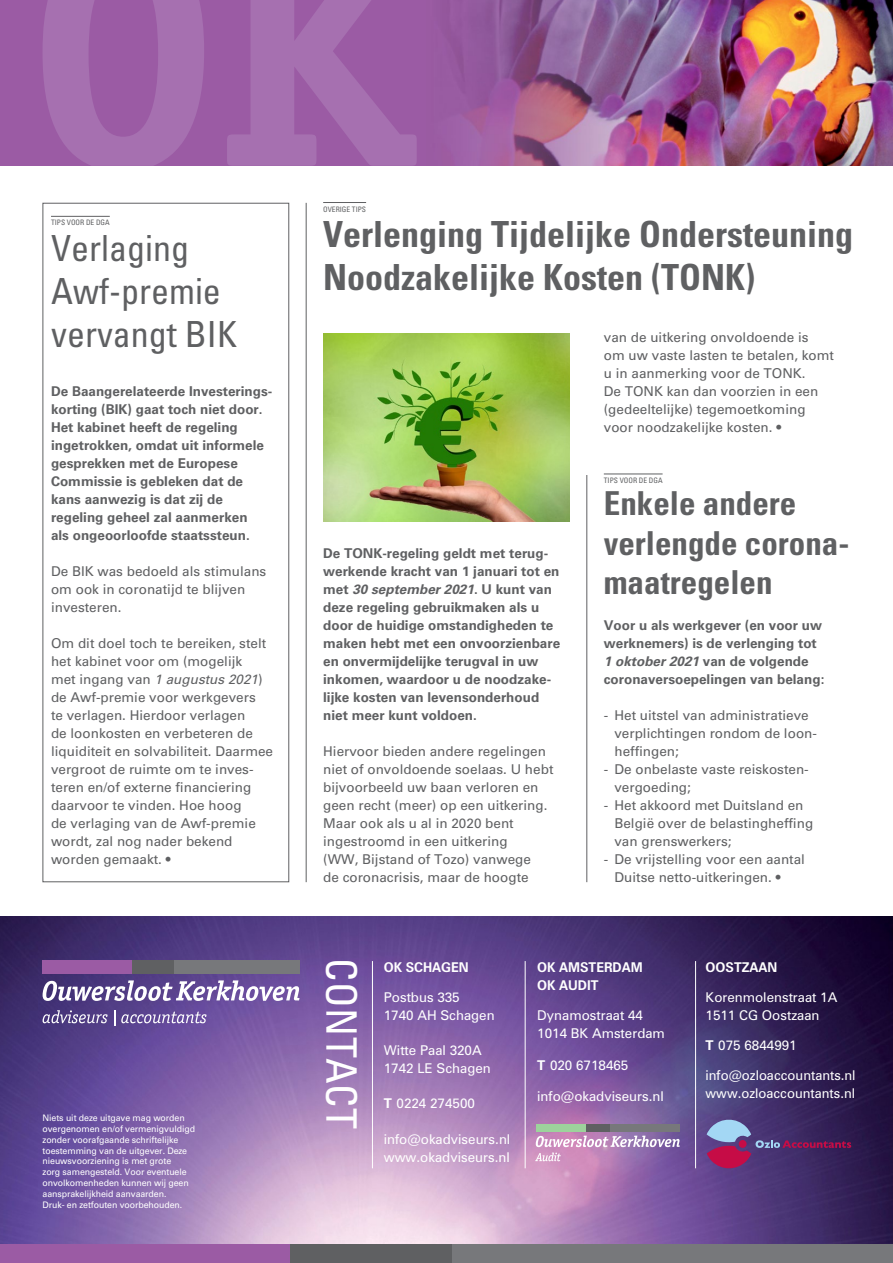
<style>
.page{position:relative;width:893px;height:1263px;background:#fff}
.page>*{position:absolute;margin:0;border:0;box-sizing:border-box;transform-origin:0 0}
.t1{font:condensed 42px "Univers LT Std";letter-spacing:.01em;color:#fff}
.t2{font:700 condensed 36px/43.2px "Univers LT Std";color:#5f6062}
.t3{font:condensed 36px/43.2px "Univers LT Std";color:#5f6062}
.t4{font:700 condensed 33px/39.6px "Univers LT Std";color:#5f6062}
.t5{font:13.5px/18px "Univers LT Std";color:#5f6062}
.t6{font:700 13.5px/18px "Univers LT Std";color:#5f6062}
.t7{font:13.5px/18px "Zurich BT";color:#fff}
.t8{font:700 13.5px/18px "Zurich BT";color:#fff;scale:.95 1}
.t9{font:9px/10.8px "Univers LT Std";letter-spacing:-.01em;color:#fff}
.t10{font:condensed 7.5px "Univers LT Std";color:#5f6062}
.s1{font-style:italic}
.s2{font-weight:700}
</style>
<div class="page">
<div style="left:0;top:0;width:893px;height:166px;background:#9b5ba4"></div>
<img style="left:447px;top:0;width:446px;height:166px">
<svg style="left:43px;top:0;width:374px;height:166px;fill:#a670b0"></svg>
<img style="left:0;top:916px;width:893px;height:328px">
<div style="left:0;top:1244px;width:893px;height:19px;background:#77787b"></div>
<div style="left:289px;top:1244px;width:163px;height:19px;background:#5f6062"></div>
<div style="left:0;top:1244px;width:289px;height:19px;background:#9b5ba4"></div>
<div style="left:43px;top:960px;width:90px;height:14px;background:#9b5ba4"></div>
<div style="left:174px;top:960px;width:125px;height:14px;background:#77787b"></div>
<div style="left:133px;top:960px;width:41px;height:14px;background:#5f6062"></div>
<svg style="left:43px;top:980px;width:256px;height:21px"></svg>
<svg style="left:43px;top:1010px;width:65px;height:13px"></svg>
<svg style="left:114px;top:1011px;width:1px;height:15px"></svg>
<svg style="left:121px;top:1011px;width:86px;height:12px"></svg>
<hr style="left:372px;top:961px;width:1px;height:207px;background:#fff">
<hr style="left:525px;top:961px;width:1px;height:207px;background:#fff">
<hr style="left:695px;top:961px;width:1px;height:207px;background:#fff">
<svg style="left:707px;top:1117px;width:144px;height:54px;background:#5a3a73"></svg>
<div style="left:739px;top:1140px;width:8px;height:8px;background:#c60c46;border-radius:50%"></div>
<div style="left:536px;top:1124px;width:50px;height:8px;background:#9dd29c"></div>
<div style="left:610px;top:1124px;width:69px;height:8px;background:#77787b"></div>
<div style="left:586px;top:1124px;width:24px;height:8px;background:#5f6062"></div>
<svg style="left:535px;top:1136px;width:145px;height:25px;background:#bb93c1"></svg>
<div style="left:43px;top:203px;width:246px;height:679px;border:1px solid #5f6062"></div>
<hr style="left:604px;top:474px;width:59px;height:1px;background:#5f6062">
<hr style="left:306px;top:203px;width:1px;height:679px;background:#5f6062">
<hr style="left:586px;top:475px;width:1px;height:407px;background:#5f6062">
<hr style="left:51px;top:216px;width:59px;height:1px;background:#5f6062">
<hr style="left:323px;top:202px;width:43px;height:1px;background:#5f6062">
<img style="left:323px;top:334px;width:247px;height:188px">
<p class="t10" style="left:51px;top:218px;width:60px">TIPS VOOR DE DGA</p>
<h2 class="t3" style="left:51px;top:226px;width:187px">Verlaging<br>Awf-premie vervangt BIK</h2>
<p class="t6" style="left:51px;top:382px;width:223px">De Baangerelateerde Investerings&shy;korting (BIK) gaat toch niet door.<br>Het kabinet heeft de regeling ingetrokken, omdat uit informele gesprekken met de Europese<br>Commissie is gebleken dat de kans aanwezig is dat zij de regeling geheel zal aanmerken<br>als ongeoorloofde staatssteun.</p>
<p class="t5" style="left:51px;top:562px;width:217px">De BIK was bedoeld als stimulans om ook in coronatijd te blijven investeren.</p>
<p class="t5" style="left:51px;top:634px;width:224px">Om dit doel toch te bereiken, stelt het kabinet voor om (mogelijk<br>met ingang van <span class="s1">1 augustus 2021</span>) de Awf-premie voor werkgevers<br>te verlagen. Hierdoor verlagen<br>de loonkosten en verbeteren de liquiditeit en solvabiliteit. Daarmee vergroot de ruimte om te inves&shy;teren en/of externe financiering daarvoor te vinden. Hoe hoog<br>de verlaging van de Awf-premie wordt, zal nog nader bekend worden gemaakt. •</p>
<p class="t9" style="left:43px;top:1112px;width:154px">Niets uit deze uitgave mag worden overgenomen en/of vermenigvuldigd zonder voorafgaande schriftelijke toestemming van de uitgever. Deze nieuwsvoorziening is met grote<br>zorg samengesteld. Voor eventuele onvolkomenheden kunnen wij geen aansprakelijkheid aanvaarden.<br>Druk- en zetfouten voorbehouden.</p>
<p class="t10" style="left:323px;top:204px;width:44px">OVERIGE TIPS</p>
<h2 class="t2" style="left:323px;top:213px;width:532px">Verlenging Tijdelijke Ondersteuning<br>Noodzakelijke Kosten (TONK)</h2>
<p class="t6" style="left:323px;top:544px;width:239px">De TONK-regeling geldt met terug&shy;werkende kracht van 1 januari tot en met <span class="s1">30 september 2021</span>. U kunt van deze regeling gebruikmaken als u door de huidige omstandigheden te maken hebt met een onvoorzienbare en onvermijdelijke terugval in uw inkomen, waardoor u de noodzake&shy;lijke kosten van levensonderhoud niet meer kunt voldoen.</p>
<p class="t5" style="left:323px;top:742px;width:232px">Hiervoor bieden andere regelingen niet of onvoldoende soelaas. U hebt bijvoorbeeld uw baan verloren en geen recht (meer) op een uitkering.<br>Maar ook als u al in 2020 bent ingestroomd in een uitkering<br>(WW, Bijstand of Tozo) vanwege<br>de coronacrisis, maar de hoogte</p>
<p class="t5" style="left:604px;top:328px;width:232px">van de uitkering onvoldoende is<br>om uw vaste lasten te betalen, komt u in aanmerking voor de TONK.<br>De TONK kan dan voorzien in een (gedeeltelijke) tegemoetkoming voor noodzakelijke kosten. •</p>
<p class="t10" style="left:604px;top:475px;width:60px">TIPS VOOR DE DGA</p>
<h3 class="t4" style="left:604px;top:483px;width:247px">Enkele andere verlengde corona&shy;maatregelen</h3>
<p class="t6" style="left:604px;top:616px;width:222px">Voor u als werkgever (en voor uw werknemers) is de verlenging tot<br><span class="s1">1 oktober 2021</span> van de volgende coronaversoepelingen van belang:</p>
<p class="t5" style="left:614px;top:706px;width:204px;text-indent:-11px">- Het uitstel van administratieve verplichtingen rondom de loon&shy;heffingen;</p>
<p class="t5" style="left:614px;top:760px;width:196px;text-indent:-11px">- De onbelaste vaste reiskosten&shy;vergoeding;</p>
<p class="t5" style="left:614px;top:796px;width:200px;text-indent:-11px">- Het akkoord met Duitsland en<br>België over de belastingheffing van grenswerkers;</p>
<p class="t5" style="left:614px;top:850px;width:192px;text-indent:-11px">- De vrijstelling voor een aantal<br>Duitse netto-uitkeringen. •</p>
<h1 class="t1" style="left:368px;top:958px;width:172px;rotate:90deg">CONTACT</h1>
<p class="t8" style="left:384px;top:958px;width:91px">OK SCHAGEN</p>
<p class="t7" style="left:384px;top:988px;width:112px">Postbus 335<br>1740 AH Schagen</p>
<p class="t7" style="left:384px;top:1041px;width:109px">Witte Paal 320A<br>1742 LE Schagen</p>
<p class="t7" style="left:384px;top:1094px;width:93px"><span class="s2">T</span> 0224 274500</p>
<p class="t7" style="left:384px;top:1130px;width:128px">info@okadviseurs.nl www.okadviseurs.nl</p>
<p class="t8" style="left:537px;top:958px;width:112px">OK AMSTERDAM<br>OK AUDIT</p>
<p class="t7" style="left:537px;top:1006px;width:129px">Dynamostraat 44<br>1014 BK Amsterdam</p>
<p class="t7" style="left:537px;top:1056px;width:93px"><span class="s2">T</span> 020 6718465</p>
<p class="t7" style="left:537px;top:1087px;width:128px">info@okadviseurs.nl</p>
<p class="t8" style="left:706px;top:958px;width:77px">OOSTZAAN</p>
<p class="t7" style="left:706px;top:988px;width:133px">Korenmolenstraat 1A<br>1511 CG Oostzaan</p>
<p class="t7" style="left:706px;top:1036px;width:93px"><span class="s2">T</span> 075 6844991</p>
<p class="t7" style="left:706px;top:1066px;width:152px">info@ozloaccountants.nl www.ozloaccountants.nl</p>
</div>
